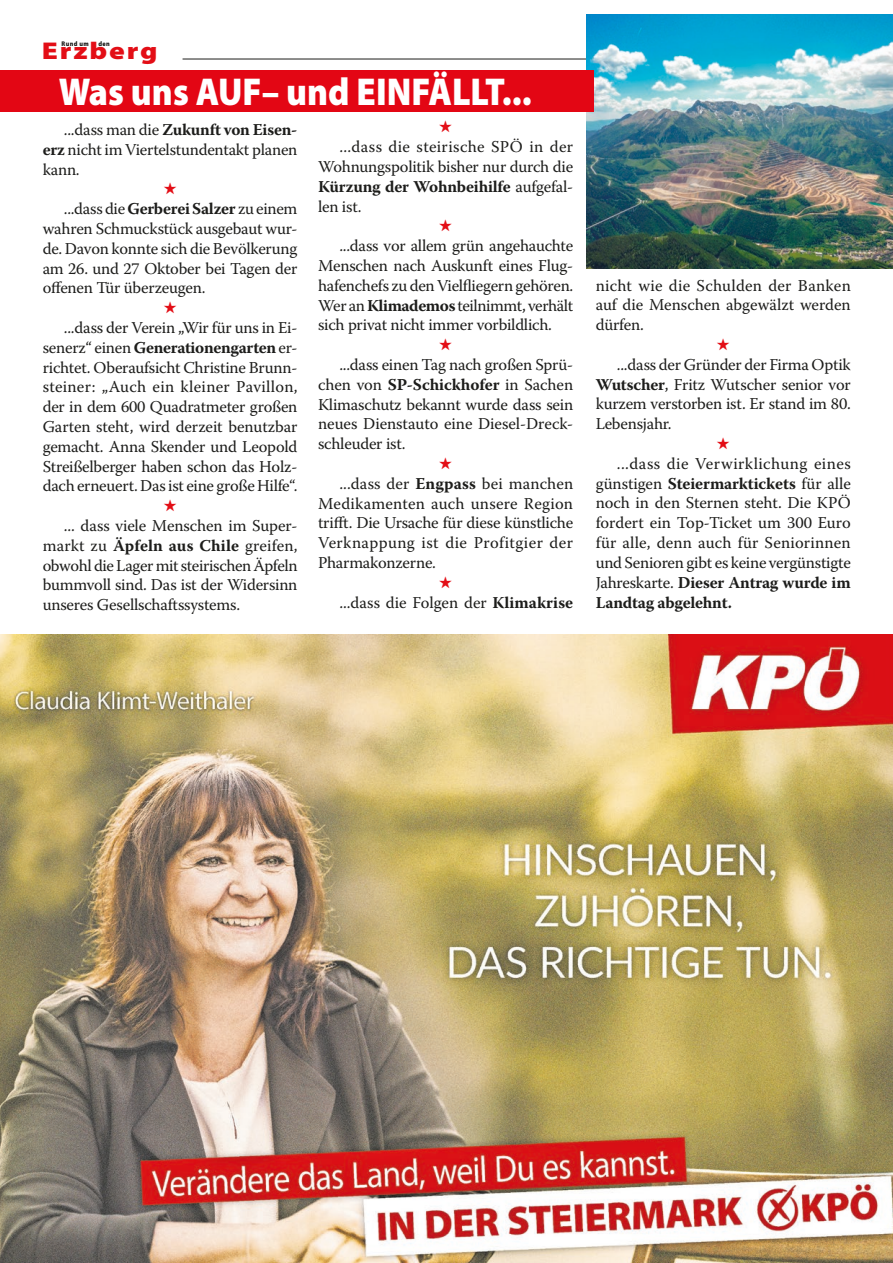
<style>
.page{position:relative;width:893px;height:1263px;background:#fff}
.page>*{position:absolute;margin:0;border:0;box-sizing:border-box;transform-origin:0 0}
.Titel_2{font:900 39px "Myriad Pro";color:#fff;scale:.9 1}
.t1{font:900 24.3px "Myriad Pro";letter-spacing:.06em;color:#e30e16;scale:1.2 1}
.Fließtext{font:16.5px/19.8px "Warnock Pro";letter-spacing:-.015em;color:#1d1d1b;text-align:justify}
.t2{font:900 6.75px "Myriad Pro";letter-spacing:.06em;color:#1d1d1b;scale:.9 1}
.s1{font-weight:700}
</style>
<div class="page">
<hr style="left:183px;top:59px;width:667px;height:1px;background:#1d1d1b">
<img style="left:586px;top:15px;width:307px;height:254px">
<div style="left:0;top:70px;width:593px;height:42px;background:#e30614"></div>
<img style="left:0;top:635px;width:893px;height:628px">
<p class="t2" style="left:62px;top:39px;width:32px">Rund um</p>
<p class="t2" style="left:99px;top:39px;width:14px">den</p>
<p class="Titel_2" style="left:59px;top:66px;width:527px">Was uns AUF– und EINFÄLLT...</p>
<p class="Fließtext" style="left:43px;top:119px;width:256px;text-indent:21px">...dass man die <span class="s1">Zukunft von Eisen&shy;erz</span> nicht im Viertelstundentakt planen kann.</p>
<p class="Fließtext" style="left:43px;top:199px;width:256px;text-indent:21px">...dass die <span class="s1">Gerberei Salzer</span> zu einem wahren Schmuckstück ausgebaut wur&shy;de. Davon konnte sich die Bevölkerung am 26. und 27 Oktober bei Tagen der offenen Tür überzeugen.</p>
<p class="Fließtext" style="left:43px;top:317px;width:256px;text-indent:21px">...dass der Verein „Wir für uns in Ei&shy;senerz“ einen <span class="s1">Generationengarten</span> er&shy;richtet. Oberaufsicht Christine Brunn&shy;steiner: „Auch ein kleiner Pavillon, der in dem 600 Quadratmeter großen Garten steht, wird derzeit benutzbar gemacht. Anna Skender und Leopold Streißelberger haben schon das Holz&shy;dach erneuert. Das ist eine große Hilfe“.</p>
<p class="Fließtext" style="left:43px;top:515px;width:256px;text-indent:21px">... dass viele Menschen im Super&shy;markt zu <span class="s1">Äpfeln aus Chile</span> greifen, obwohl die Lager mit steirischen Äpfeln bummvoll sind. Das ist der Widersinn unseres Gesellschaftssystems.</p>
<h2 class="t1" style="left:42px;top:35px;width:98px">Erzberg</h2>
<p class="Fließtext" style="left:318px;top:137px;width:257px;text-indent:21px">...dass die steirische SPÖ in der Wohnungspolitik bisher nur durch die <span class="s1">Kürzung der Wohnbeihilfe</span> aufgefal&shy;len ist.</p>
<p class="Fließtext" style="left:318px;top:236px;width:257px;text-indent:21px">...dass vor allem grün angehauchte Menschen nach Auskunft eines Flug&shy;hafenchefs zu den Vielfliegern gehören.<br>Wer an <span class="s1">Klimademos</span> teilnimmt, verhält sich privat nicht immer vorbildlich.</p>
<p class="Fließtext" style="left:318px;top:354px;width:257px;text-indent:21px">...dass einen Tag nach großen Sprü&shy;chen von <span class="s1">SP-Schickhofer</span> in Sachen Klimaschutz bekannt wurde dass sein neues Dienstauto eine Diesel-Dreck&shy;schleuder ist.</p>
<p class="Fließtext" style="left:318px;top:473px;width:257px;text-indent:21px">...dass der <span class="s1">Engpass</span> bei manchen Medikamenten auch unsere Region trifft. Die Ursache für diese künstliche Verknappung ist die Profitgier der Pharmakonzerne.</p>
<p class="Fließtext" style="left:339px;top:592px;width:235px">...dass die Folgen der <span class="s1">Klimakrise</span></p>
<p class="Fließtext" style="left:596px;top:275px;width:257px">nicht wie die Schulden der Banken auf die Menschen abgewälzt werden dürfen.</p>
<p class="Fließtext" style="left:596px;top:354px;width:257px;text-indent:21px">...dass der Gründer der Firma Optik <span class="s1">Wutscher</span>, Fritz Wutscher senior vor kurzem verstorben ist. Er stand im 80.<br>Lebensjahr.</p>
<p class="Fließtext" style="left:596px;top:453px;width:257px;text-indent:21px">...dass die Verwirklichung eines günstigen <span class="s1">Steiermarktickets</span> für alle noch in den Sternen steht. Die KPÖ fordert ein Top-Ticket um 300 Euro für alle, denn auch für Seniorinnen und Senioren gibt es keine vergünstigte Jahreskarte. <span class="s1">Dieser Antrag wurde im Landtag abgelehnt.</span></p>
</div>
